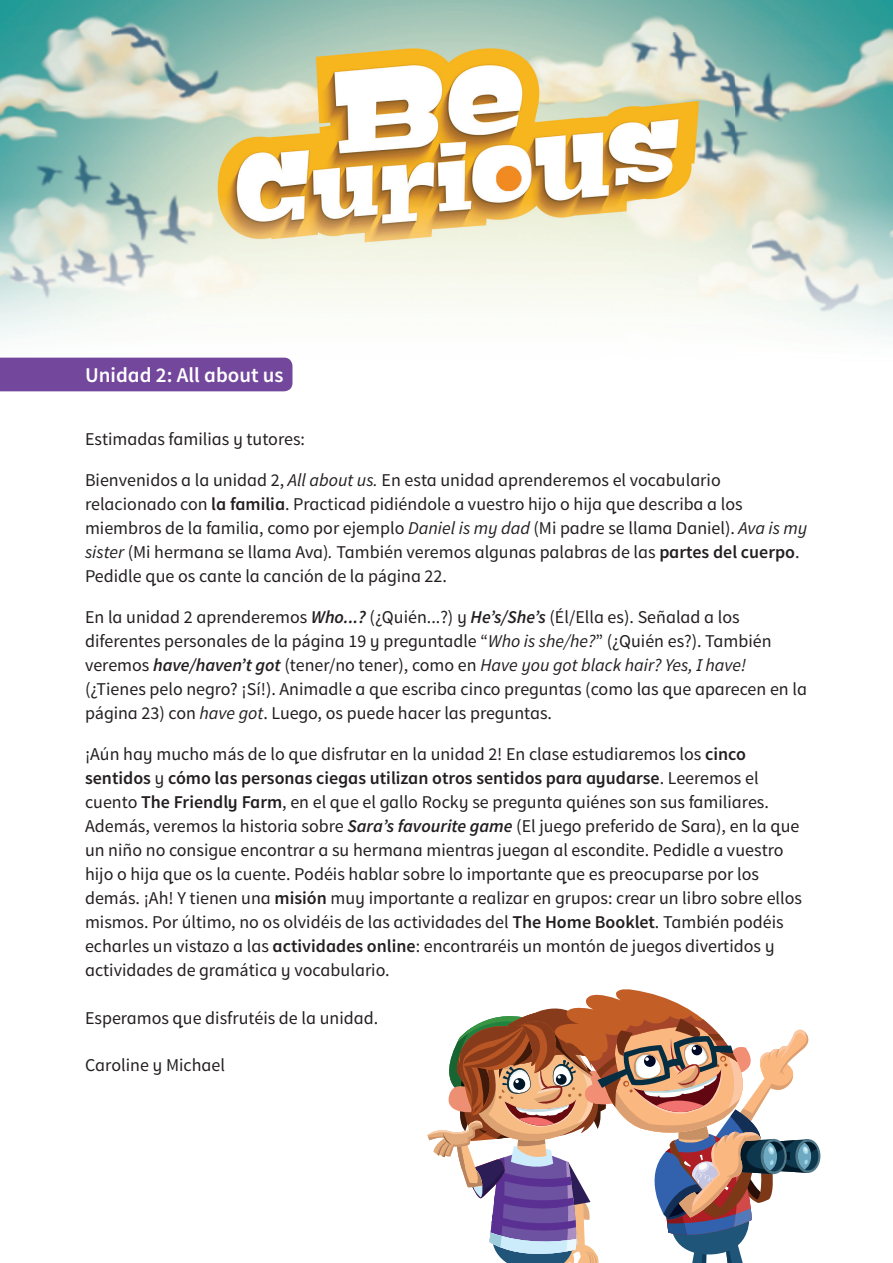
<style>
.page{position:relative;width:893px;height:1263px;background:#fff}
.page>*{position:absolute;margin:0;border:0;box-sizing:border-box;transform-origin:0 0}
.t1{font:21px "Source CUP Semibold Infant";color:#fff}
.t2{font:18px/24px "Source CUP Regular Infant";color:#231f20}
.t3{font:18px "Source CUP Italic Infant";color:#231f20}
.t4{font:18px "Source CUP Semibold Infant";color:#231f20}
.s1{font-family:"Source CUP Italic Infant"}
.s2{font-family:"Source CUP Semibold Infant"}
.s3{font-family:"Source CUP Semibold Italic Infant"}
.s4{font-family:"Source CUP Regular Infant"}
</style>
<div class="page">
<svg style="left:795px;top:1139px;width:25px;height:34px"></svg>
<div style="left:798px;top:1142px;width:20px;height:28px;background:#0e384e;border-radius:50%"></div>
<svg style="left:427px;top:989px;width:390px;height:274px"></svg>
<img style="left:0;top:0;width:893px;height:392px">
<div style="left:0;top:358px;width:292px;height:33px;background:#73479c"></div>
<p class="t1" style="left:85px;top:362px;width:200px">Unidad 2: All about us</p>
<p class="t2" style="left:85px;top:427px;width:222px">Estimadas familias y tutores:</p>
<p class="t2" style="left:85px;top:468px;width:724px">Bienvenidos a la unidad 2, <span class="s1">All about us.</span> En esta unidad aprenderemos el vocabulario relacionado con <span class="s2">la familia</span>. Practicad pidiéndole a vuestro hijo o hija que describa a los miembros de la familia, como por ejemplo <span class="s1">Daniel is my dad</span> (Mi padre se llama Daniel). <span class="s1">Ava is my sister</span> (Mi hermana se llama Ava)<span class="s1">.</span> También veremos algunas palabras de las <span class="s2">partes del cuerpo</span>.<br>Pedidle que os cante la canción de la página 22.</p>
<p class="t2" style="left:85px;top:605px;width:688px">En la unidad 2 aprenderemos <span class="s3">Who...?</span> (¿Quién...?) y <span class="s3">He’s/She’s</span> (Él/Ella es). Señalad a los diferentes personales de la página 19 y preguntadle “<span class="s1">Who is she/he?</span>” (¿Quién es?). También</p>
<p class="t3" style="left:85px;top:654px;width:663px"><span class="s4">veremos</span> <span class="s3">have/haven’t got</span> <span class="s4">(tener/no tener), como en</span> Have you got black hair? Yes, I have!</p>
<p class="t2" style="left:85px;top:677px;width:723px">(¿Tienes pelo negro? ¡Sí!). Animadle a que escriba cinco preguntas (como las que aparecen en la página 23) con <span class="s1">have got</span>. Luego, os puede hacer las preguntas.</p>
<p class="t2" style="left:85px;top:742px;width:662px">¡Aún hay mucho más de lo que disfrutar en la unidad 2! En clase estudiaremos los <span class="s2">cinco</span></p>
<p class="t4" style="left:85px;top:766px;width:675px">sentidos <span class="s4">y</span> cómo las personas ciegas utilizan otros sentidos para ayudarse<span class="s4">. Leeremos el</span></p>
<p class="t2" style="left:85px;top:790px;width:719px">cuento <span class="s2">The Friendly Farm</span>, en el que el gallo Rocky se pregunta quiénes son sus familiares.<br>Además, veremos la historia sobre <span class="s3">Sara’s favourite game</span> (El juego preferido de Sara), en la que un niño no consigue encontrar a su hermana mientras juegan al escondite. Pedidle a vuestro hijo o hija que os la cuente. Podéis hablar sobre lo importante que es preocuparse por los demás. ¡Ah! Y tienen una <span class="s2">misión</span> muy importante a realizar en grupos: crear un libro sobre ellos mismos. Por último, no os olvidéis de las actividades del <span class="s2">The Home Booklet</span>. También podéis echarles un vistazo a las <span class="s2">actividades online</span>: encontraréis un montón de juegos divertidos y actividades de gramática y vocabulario.</p>
<p class="t2" style="left:85px;top:1006px;width:295px">Esperamos que disfrutéis de la unidad.</p>
<p class="t2" style="left:85px;top:1054px;width:142px">Caroline y Michael</p>
</div>
